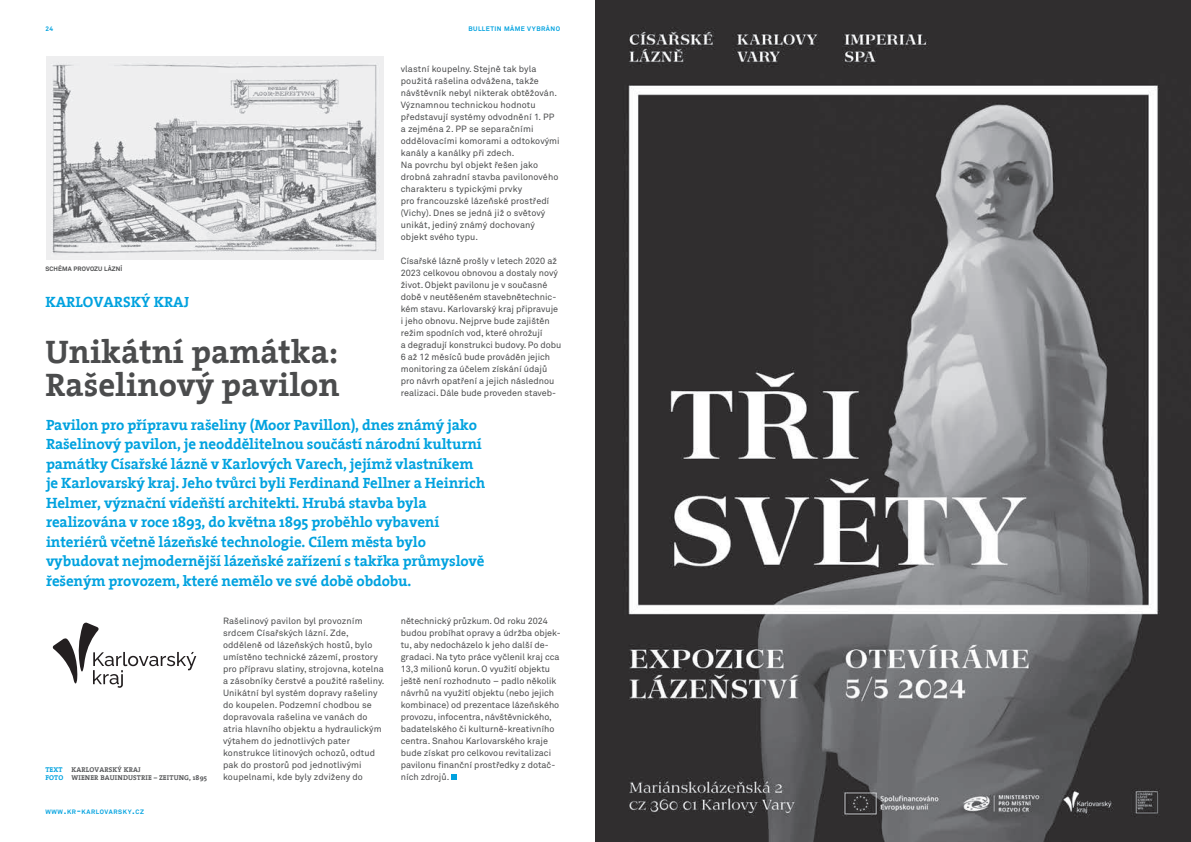
<style>
.page{position:relative;width:1191px;height:842px;background:#fff}
.page>*{position:absolute;margin:0;border:0;box-sizing:border-box;transform-origin:0 0}
.t1{font:700 33px/33px "The Serif";color:#4b4c4d}
.t2{font:700 15px/19.5px "The Serif";letter-spacing:-.01em;color:#00a2df}
.t3{font:9px/12px "Akkurat CE";color:#4b4c4d}
.t4{font:700 7px/8.4px "The Serif";letter-spacing:.02em;color:#57585a}
.t5{font:700 7px "The Serif";color:#00a2df}
.t6{font:700 6.5px "Akkurat CE";letter-spacing:.07em;color:#00a2df}
.t7{font:700 6.3px "Akkurat CE";letter-spacing:.1em;color:#00a2df}
.t8{font:700 6.3px "Akkurat CE";letter-spacing:.02em;color:#4b4c4d}
.s1{color:#00a2df}
.s2{font-size:9px}
</style>
<div class="page">
<img style="left:47px;top:57px;width:337px;height:202px">
<svg style="left:52px;top:623px;width:144px;height:65px"></svg>
<img style="left:595px;top:0;width:596px;height:842px">
<svg style="left:451px;top:774px;width:6px;height:6px"></svg>
<p class="t6" style="left:45px;top:24px;width:9px">24</p>
<p class="t8" style="left:45px;top:265px;width:79px">SCHÉMA PROVOZU LÁZNÍ</p>
<h2 class="t2" style="left:45px;top:292px;width:145px">KARLOVARSKÝ KRAJ</h2>
<h1 class="t1" style="left:45px;top:335px;width:296px">Unikátní památka:<br>Rašelinový pavilon</h1>
<p class="t6" style="left:468px;top:24px;width:93px">BULLETIN MÁME VYBRÁNO</p>
<p class="t3" style="left:401px;top:63px;width:160px">vlastní koupelny. Stejně tak byla použitá rašelina odvážena, takže návštěvník nebyl nikterak obtěžován.<br>Významnou technickou hodnotu představují systémy odvodnění 1. PP a zejména 2. PP se separačními oddělovacími komorami a odtokovými kanály a kanálky při zdech.<br>Na povrchu byl objekt řešen jako drobná zahradní stavba pavilonového charakteru s typickými prvky<br>pro francouzské lázeňské prostředí (Vichy). Dnes se jedná již o světový unikát, jediný známý dochovaný objekt svého typu.</p>
<p class="t3" style="left:401px;top:255px;width:162px">Císařské lázně prošly v letech 2020 až 2023 celkovou obnovou a dostaly nový život. Objekt pavilonu je v současné době v neutěšeném stavebnětechnic&shy;kém stavu. Karlovarský kraj připravuje i jeho obnovu. Nejprve bude zajištěn režim spodních vod, které ohrožují<br>a degradují konstrukci budovy. Po dobu 6 až 12 měsíců bude prováděn jejich monitoring za účelem získání údajů pro návrh opatření a jejich následnou realizaci. Dále bude proveden staveb-</p>
<p class="t2" style="left:46px;top:414px;width:441px">Pavilon pro přípravu rašeliny (Moor Pavillon), dnes známý jako Rašelinový pavilon, je neoddělitelnou součástí národní kulturní památky Císařské lázně v Karlových Varech, jejímž vlastníkem je Karlovarský kraj. Jeho tvůrci byli Ferdinand Fellner a Heinrich Helmer, význační vídeňští architekti. Hrubá stavba byla realizována v roce 1893, do května 1895 proběhlo vybavení interiérů včetně lázeňské technologie. Cílem města bylo vybudovat nejmodernější lázeňské zařízení s takřka průmyslově řešeným provozem, které nemělo ve své době obdobu.</p>
<p class="t4" style="left:45px;top:765px;width:163px;text-indent:26px">KARLOVARSKÝ KRAJ<br><span class="s1">FOTO</span> WIENER BAUINDUSTRIE – ZEITUNG, 1895</p>
<p class="t5" style="left:45px;top:763px;width:19px">TEXT</p>
<p class="t7" style="left:45px;top:808px;width:100px">WWW<span class="s2">.</span>KR<span class="s2">-</span>KARLOVARSKY<span class="s2">.</span>CZ</p>
<p class="t3" style="left:223px;top:615px;width:163px">Rašelinový pavilon byl provozním srdcem Císařských lázní. Zde, odděleně od lázeňských hostů, bylo umístěno technické zázemí, prostory pro přípravu slatiny, strojovna, kotelna a zásobníky čerstvé a použité rašeliny.<br>Unikátní byl systém dopravy rašeliny do koupelen. Podzemní chodbou se dopravovala rašelina ve vanách do atria hlavního objektu a hydraulickým výtahem do jednotlivých pater konstrukce litinových ochozů, odtud pak do prostorů pod jednotlivými koupelnami, kde byly zdviženy do</p>
<p class="t3" style="left:401px;top:615px;width:161px">nětechnický průzkum. Od roku 2024 budou probíhat opravy a údržba objek&shy;tu, aby nedocházelo k jeho další de&shy;gradaci. Na tyto práce vyčlenil kraj cca 13,3 milionů korun. O využití objektu ještě není rozhodnuto – padlo několik návrhů na využití objektu (nebo jejich kombinace) od prezentace lázeňského provozu, infocentra, návštěvnického, badatelského či kulturně-kreativního centra. Snahou Karlovarského kraje bude získat pro celkovou revitalizaci pavilonu finanční prostředky z dotač&shy;ních zdrojů.</p>
</div>
